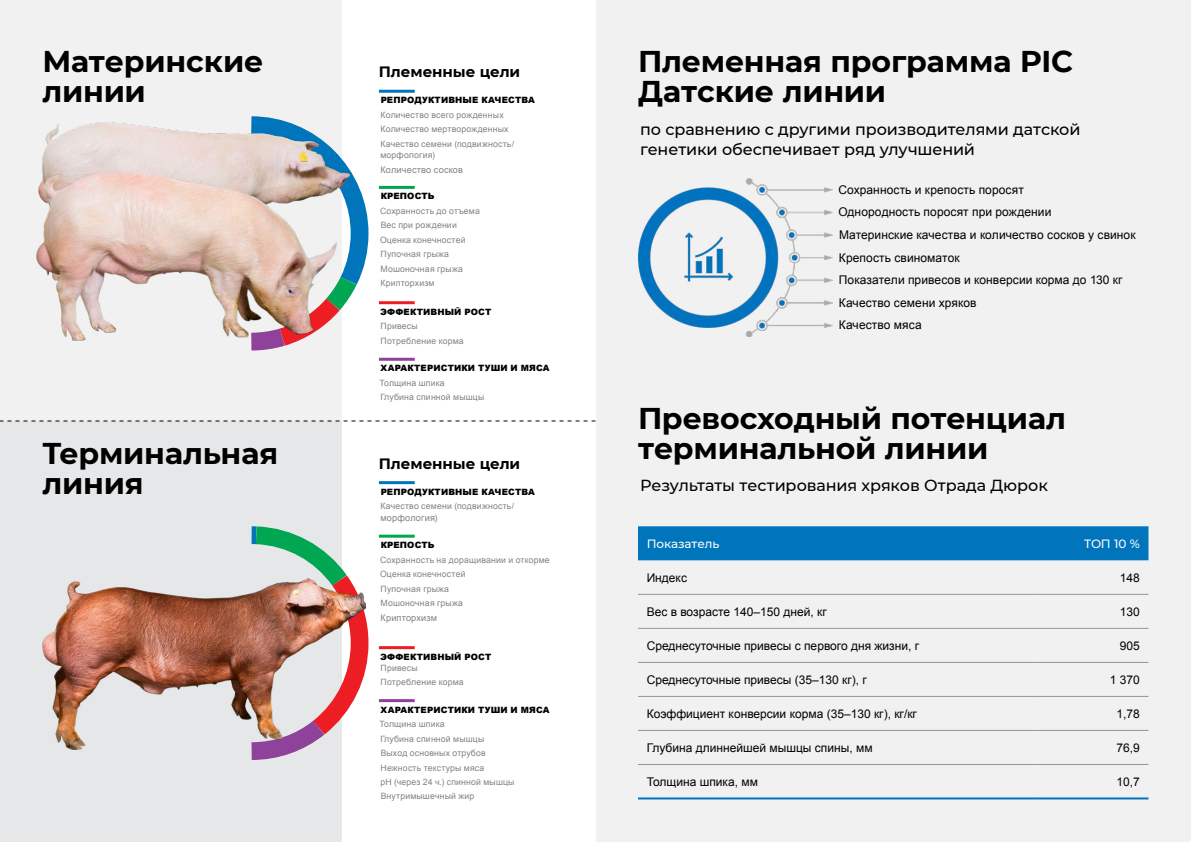
<style>
.page{position:relative;width:1191px;height:842px;background:#f1f1f2}
.page>*{position:absolute;margin:0;border:0;box-sizing:border-box;transform-origin:0 0}
.t1{font:700 30px/30px "Montserrat";letter-spacing:-.01em;color:#000}
.t2{font:500 16px/20px "Montserrat";letter-spacing:-.005em;color:#000}
.t3{font:700 15px "Montserrat";letter-spacing:-.005em;color:#000}
.t4{font:12px/22.5px "Arial";color:#000}
.t5{font:500 12px "Montserrat";letter-spacing:-.005em;color:#fff}
.t6{font:9.1px "Arial";letter-spacing:.02em;color:#808285}
.t7{font:8.7px/14.5px "Arial";letter-spacing:.02em;color:#808285}
.t8{font:900 8.7px "Arial";letter-spacing:.015em;color:#000}
</style>
<div class="page">
<div style="left:0;top:421px;width:595px;height:421px;background:#e6e7e8"></div>
<div style="left:342px;top:0;width:253px;height:842px;background:#fff"></div>
<svg style="left:251px;top:116px;width:118px;height:235px"></svg>
<img style="left:42px;top:123px;width:307px;height:159px">
<img style="left:37px;top:171px;width:300px;height:169px">
<svg style="left:251px;top:526px;width:118px;height:234px"></svg>
<img style="left:43px;top:578px;width:322px;height:171px">
<hr style="left:379px;top:90px;width:36px;height:3px;background:#0075bc">
<hr style="left:379px;top:301px;width:36px;height:3px;background:#ed1d24">
<hr style="left:379px;top:186px;width:36px;height:3px;background:#00a651">
<hr style="left:379px;top:358px;width:36px;height:3px;background:#8e4299">
<hr style="left:379px;top:481px;width:36px;height:3px;background:#0075bc">
<hr style="left:379px;top:646px;width:36px;height:3px;background:#ed1d24">
<hr style="left:379px;top:535px;width:36px;height:3px;background:#00a651">
<hr style="left:379px;top:699px;width:36px;height:3px;background:#8e4299">
<div style="left:638px;top:526px;width:510px;height:34px;background:#0075bc"></div>
<hr style="left:638px;top:594px;width:399px;height:1px;background:#939598">
<hr style="left:1037px;top:594px;width:111px;height:1px;background:#939598">
<hr style="left:638px;top:628px;width:399px;height:1px;background:#939598">
<hr style="left:1037px;top:628px;width:111px;height:1px;background:#939598">
<hr style="left:638px;top:662px;width:399px;height:1px;background:#939598">
<hr style="left:1037px;top:662px;width:111px;height:1px;background:#939598">
<hr style="left:638px;top:696px;width:399px;height:1px;background:#939598">
<hr style="left:1037px;top:696px;width:111px;height:1px;background:#939598">
<hr style="left:638px;top:730px;width:399px;height:1px;background:#939598">
<hr style="left:1037px;top:730px;width:111px;height:1px;background:#939598">
<hr style="left:638px;top:764px;width:399px;height:1px;background:#939598">
<hr style="left:1037px;top:764px;width:111px;height:1px;background:#939598">
<hr style="left:638px;top:797px;width:399px;height:2px;background:#0075bc">
<hr style="left:1037px;top:797px;width:111px;height:2px;background:#0075bc">
<img style="left:638px;top:179px;width:194px;height:158px">
<svg style="left:0;top:421px;width:595px;height:1px"></svg>
<h1 class="t1" style="left:43px;top:44px;width:222px">Материнские линии</h1>
<h1 class="t1" style="left:43px;top:437px;width:237px">Терминальная линия</h1>
<h3 class="t3" style="left:379px;top:61px;width:143px">Племенные цели</h3>
<p class="t8" style="left:381px;top:94px;width:156px">РЕПРОДУКТИВНЫЕ КАЧЕСТВА</p>
<p class="t7" style="left:380px;top:108px;width:135px">Количество всего рожденных<br>Количество мертворожденных<br>Качество семени (подвижность/</p>
<p class="t7" style="left:380px;top:147px;width:56px">морфология)</p>
<p class="t6" style="left:380px;top:164px;width:84px">Количество сосков</p>
<p class="t8" style="left:381px;top:190px;width:56px">КРЕПОСТЬ</p>
<p class="t7" style="left:380px;top:204px;width:101px">Сохранность до отъема<br>Вес при рождении<br>Оценка конечностей<br>Пупочная грыжа<br>Мошоночная грыжа<br>Крипторхизм</p>
<p class="t8" style="left:380px;top:305px;width:113px">ЭФФЕКТИВНЫЙ РОСТ</p>
<p class="t7" style="left:380px;top:319px;width:85px">Привесы<br>Потребление корма</p>
<p class="t8" style="left:380px;top:362px;width:171px">ХАРАКТЕРИСТИКИ ТУШИ И МЯСА</p>
<p class="t7" style="left:379px;top:376px;width:106px">Толщина шпика<br>Глубина спинной мышцы</p>
<h3 class="t3" style="left:379px;top:453px;width:143px">Племенные цели</h3>
<p class="t8" style="left:381px;top:485px;width:156px">РЕПРОДУКТИВНЫЕ КАЧЕСТВА</p>
<p class="t7" style="left:380px;top:499px;width:135px">Качество семени (подвижность/</p>
<p class="t6" style="left:380px;top:511px;width:59px">морфология)</p>
<p class="t8" style="left:381px;top:539px;width:56px">КРЕПОСТЬ</p>
<p class="t7" style="left:380px;top:552px;width:171px">Сохранность на доращивании и откорме<br>Оценка конечностей<br>Пупочная грыжа<br>Мошоночная грыжа</p>
<p class="t6" style="left:380px;top:612px;width:58px">Крипторхизм</p>
<p class="t8" style="left:380px;top:650px;width:113px">ЭФФЕКТИВНЫЙ РОСТ</p>
<p class="t7" style="left:380px;top:660px;width:85px">Привесы<br>Потребление корма</p>
<p class="t8" style="left:380px;top:703px;width:171px">ХАРАКТЕРИСТИКИ ТУШИ И МЯСА</p>
<p class="t7" style="left:379px;top:717px;width:137px">Толщина шпика<br>Глубина спинной мышцы<br>Выход основных отрубов<br>Нежность текстуры мяса<br>pH (через 24 ч.) спинной мышцы<br>Внутримышечный жир</p>
<h1 class="t1" style="left:638px;top:44px;width:436px">Племенная программа PIC<br>Датские линии</h1>
<h2 class="t2" style="left:640px;top:119px;width:442px">по сравнению с другими производителями датской генетики обеспечивает ряд улучшений</h2>
<h3 class="t4" style="left:838px;top:179px;width:299px">Сохранность и крепость поросят<br>Однородность поросят при рождении<br>Материнские качества и количество сосков у свинок</h3>
<h3 class="t4" style="left:839px;top:269px;width:285px">Показатели привесов и конверсии корма до 130 кг<br>Качество семени хряков<br>Качество мяса</h3>
<h3 class="t4" style="left:839px;top:246px;width:122px">Крепость свиноматок</h3>
<h1 class="t1" style="left:638px;top:402px;width:429px">Превосходный потенциал терминальной линии</h1>
<h2 class="t2" style="left:640px;top:474px;width:409px">Результаты тестирования хряков Отрада Дюрок</h2>
<h3 class="t5" style="left:646px;top:535px;width:74px">Показатель</h3>
<h3 class="t5" style="left:1084px;top:535px;width:57px">ТОП 10 %</h3>
<h3 class="t4" style="left:646px;top:566px;width:42px">Индекс</h3>
<h3 class="t4" style="left:1119px;top:566px;width:22px">148</h3>
<h3 class="t4" style="left:646px;top:600px;width:182px">Вес в возрасте 140–150 дней, кг</h3>
<h3 class="t4" style="left:1119px;top:600px;width:22px">130</h3>
<h3 class="t4" style="left:646px;top:634px;width:274px">Среднесуточные привесы с первого дня жизни, г</h3>
<h3 class="t4" style="left:1119px;top:634px;width:22px">905</h3>
<h3 class="t4" style="left:646px;top:668px;width:222px">Среднесуточные привесы (35–130 кг), г</h3>
<h3 class="t4" style="left:1109px;top:668px;width:32px">1 370</h3>
<h3 class="t4" style="left:646px;top:702px;width:272px">Коэффициент конверсии корма (35–130 кг), кг/кг</h3>
<h3 class="t4" style="left:1116px;top:702px;width:25px">1,78</h3>
<h3 class="t4" style="left:646px;top:736px;width:227px">Глубина длиннейшей мышцы спины, мм</h3>
<h3 class="t4" style="left:1116px;top:736px;width:25px">76,9</h3>
<h3 class="t4" style="left:646px;top:770px;width:113px">Толщина шпика, мм</h3>
<h3 class="t4" style="left:1116px;top:770px;width:25px">10,7</h3>
</div>
